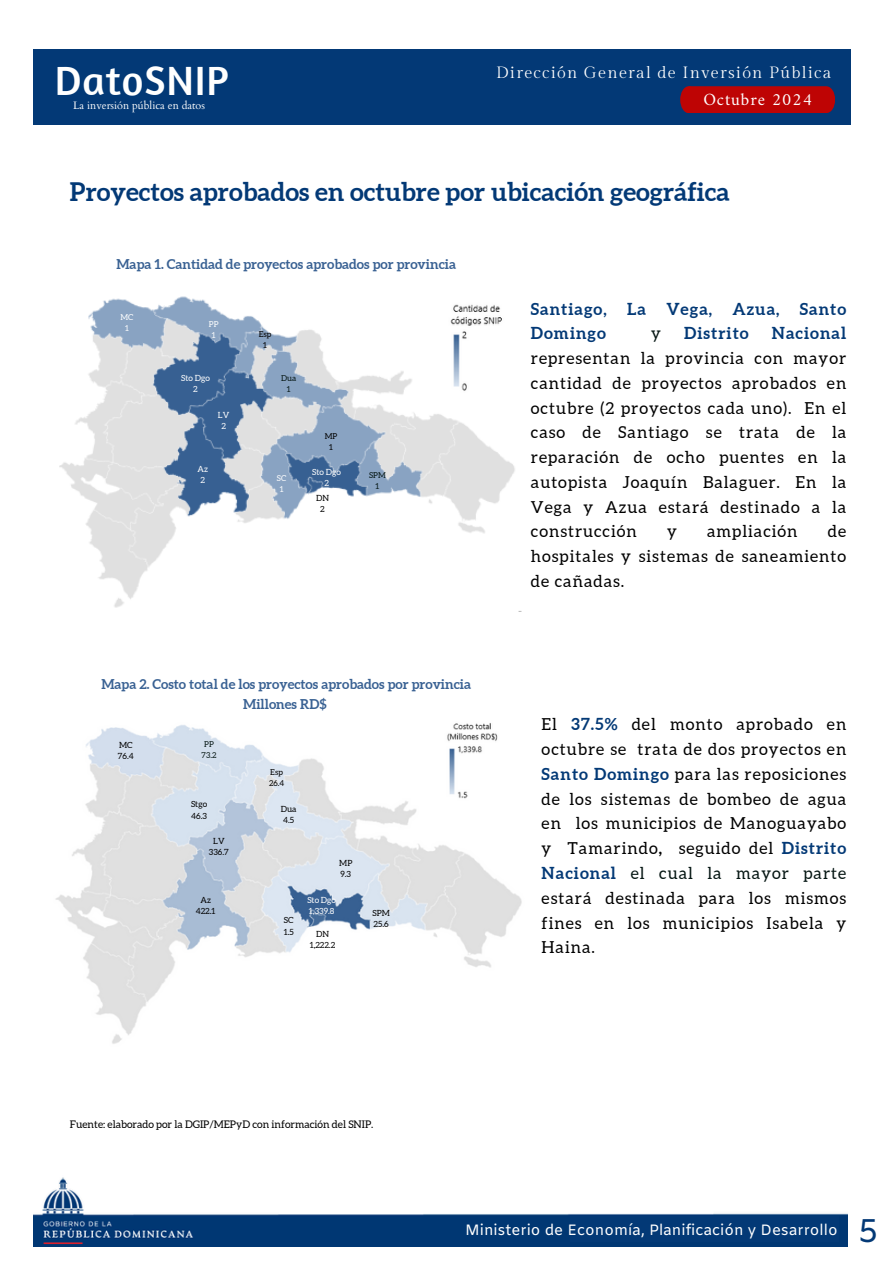
<style>
.page{position:relative;width:894px;height:1264px;background:#fff}
.page>*{position:absolute;margin:0;border:0;box-sizing:border-box;transform-origin:0 0}
.t1{font:41.85px "Amaranth";letter-spacing:.02em;color:#fff}
.t2{font:32.85px "Amiko";color:#033976}
.t3{font:700 25.5px "Aleo";color:#033976}
.t4{font:17.4px "Amiri";letter-spacing:.055em;color:#fff}
.t5{font:16.5px/24.8px "Aleo";letter-spacing:.06em;color:#000;text-align:justify}
.t6{font:700 16.5px/24.8px "Aleo";letter-spacing:.06em;color:#033976}
.t7{font:16.5px "Aleo";color:#051613}
.t8{font:16.35px "Gilda Display";letter-spacing:.075em;color:#fff}
.t9{font:15px "Amiko";color:#fff}
.t10{font:700 13.5px/20.2px "Aleo";color:#396193;text-align:center}
.t11{font:10.8px "Cardo";color:#fff}
.t12{font:10.5px "Aleo";color:#000}
.t13{font:8.55px/11.2px "Aleo";color:#000}
.t14{font:8.55px "Aleo";color:#fff}
.t15{font:8.4px "Aleo";color:#000}
.t16{font:8.1px "Aleo";color:#000}
.t17{font:8.1px "Aleo";color:#051613}
.t18{font:8.1px "Aleo";color:#fff}
.s1{font-weight:700;color:#033976}
.s2{font-weight:700}
.s3{color:#051613}
</style>
<div class="page">
<img style="left:34px;top:1177px;width:813px;height:69px">
<div style="left:570px;top:1215px;width:268px;height:26px;background:#033976"></div>
<div style="left:34px;top:49px;width:816px;height:75px;background:#033976"></div>
<div style="left:680px;top:86px;width:154px;height:27px;background:#be0404"></div>
<img style="left:59px;top:296px;width:456px;height:312px">
<img style="left:439px;top:296px;width:68px;height:98px">
<img style="left:55px;top:725px;width:467px;height:319px">
<img style="left:431px;top:723px;width:72px;height:82px">
<h3 class="t1" style="left:55px;top:54px;width:175px">DatoSNIP</h3>
<p class="t11" style="left:73px;top:98px;width:133px">La inversión pública en datos</p>
<h6 class="t8" style="left:496px;top:63px;width:337px">Dirección General de Inversión Pública</h6>
<h2 class="t4" style="left:703px;top:89px;width:110px">Octubre 2024</h2>
<p class="t3" style="left:70px;top:177px;width:661px">Proyectos aprobados en octubre por ubicación geográfica</p>
<p class="t10" style="left:116px;top:254px;width:341px">Mapa 1. Cantidad de proyectos aprobados por provincia</p>
<p class="t18" style="left:120px;top:312px;width:14px">MC</p>
<p class="t18" style="left:125px;top:323px;width:5px">1</p>
<p class="t18" style="left:209px;top:320px;width:11px">PP</p>
<p class="t18" style="left:212px;top:330px;width:5px">1</p>
<p class="t14" style="left:181px;top:373px;width:30px">Sto Dgo</p>
<p class="t14" style="left:193px;top:384px;width:6px">2</p>
<p class="t14" style="left:218px;top:410px;width:13px">LV</p>
<p class="t14" style="left:221px;top:421px;width:6px">2</p>
<p class="t14" style="left:197px;top:464px;width:12px">Az</p>
<p class="t14" style="left:200px;top:475px;width:6px">2</p>
<h6 class="t16" style="left:259px;top:330px;width:14px">Esp</h6>
<p class="t16" style="left:263px;top:340px;width:5px">1</p>
<p class="t17" style="left:281px;top:374px;width:17px">Dua</p>
<p class="t17" style="left:287px;top:384px;width:5px">1</p>
<p class="t18" style="left:277px;top:473px;width:11px">SC</p>
<p class="t18" style="left:279px;top:484px;width:5px">1</p>
<p class="t16" style="left:325px;top:431px;width:14px">MP</p>
<p class="t16" style="left:329px;top:442px;width:5px">1</p>
<p class="t14" style="left:312px;top:467px;width:30px">Sto Dgo</p>
<p class="t14" style="left:324px;top:478px;width:6px">2</p>
<p class="t15" style="left:316px;top:493px;width:14px">DN</p>
<p class="t15" style="left:320px;top:504px;width:6px">2</p>
<p class="t17" style="left:369px;top:470px;width:18px">SPM</p>
<p class="t17" style="left:375px;top:481px;width:5px">1</p>
<p class="t10" style="left:101px;top:673px;width:371px">Mapa 2. Costo total de los proyectos aprobados por provincia<br>Millones RD$</p>
<h3 class="t13" style="left:119px;top:738px;width:15px">MC</h3>
<h5 class="t13" style="left:118px;top:750px;width:17px">76.4</h5>
<p class="t17" style="left:204px;top:739px;width:11px">PP</p>
<p class="t17" style="left:201px;top:750px;width:16px">73.2</p>
<p class="t13" style="left:191px;top:798px;width:18px">Stgo<br>46.3</p>
<p class="t13" style="left:213px;top:835px;width:13px">LV</p>
<p class="t13" style="left:209px;top:846px;width:21px">336.7</p>
<p class="t13" style="left:200px;top:893px;width:12px">Az</p>
<p class="t13" style="left:196px;top:905px;width:21px">422.1</p>
<p class="t16" style="left:270px;top:767px;width:14px">Esp</p>
<p class="t16" style="left:269px;top:778px;width:17px">26.4</p>
<p class="t13" style="left:281px;top:803px;width:17px">Dua</p>
<p class="t13" style="left:283px;top:814px;width:13px">4.5</p>
<p class="t13" style="left:284px;top:914px;width:11px">SC</p>
<h3 class="t13" style="left:283px;top:926px;width:12px">1.5</h3>
<p class="t13" style="left:339px;top:857px;width:15px">MP</p>
<p class="t13" style="left:340px;top:868px;width:12px">9.3</p>
<p class="t14" style="left:307px;top:894px;width:30px">Sto Dgo</p>
<p class="t14" style="left:309px;top:906px;width:27px">1,339.8</p>
<p class="t15" style="left:316px;top:929px;width:14px">DN</p>
<p class="t15" style="left:310px;top:940px;width:27px">1,222.2</p>
<p class="t13" style="left:372px;top:907px;width:19px">SPM</p>
<p class="t13" style="left:373px;top:918px;width:17px">25.6</p>
<p class="t6" style="left:530px;top:296px;width:317px">Santiago, La Vega, Azua, Santo<br>Domingo</p>
<p class="t5" style="left:530px;top:321px;width:317px;text-indent:241px"><span class="s1">Nacional </span>representan la provincia con mayor cantidad de proyectos aprobados en octubre (2 proyectos cada uno). En el caso de Santiago se trata de la reparación de ocho puentes en la autopista Joaquín Balaguer. En la Vega y Azua estará destinado a la construcción</p>
<p class="t7" style="left:651px;top:324px;width:11px">y</p>
<p class="t6" style="left:684px;top:321px;width:66px">Distrito</p>
<p class="t5" style="left:530px;top:519px;width:317px;text-indent:297px">de hospitales y sistemas de saneamiento de cañadas.</p>
<p class="t5" style="left:667px;top:519px;width:11px">y</p>
<p class="t5" style="left:707px;top:519px;width:92px">ampliación</p>
<p class="t5" style="left:541px;top:712px;width:306px">El <span class="s1">37.5%</span> del monto aprobado en octubre se trata de dos proyectos en <span class="s1">Santo Domingo</span> para las reposiciones de los sistemas de bombeo de agua en los municipios de Manoguayabo y Tamarindo<span class="s2">,</span> seguido del <span class="s1">Distrito Nacional</span> <span class="s3">el cual la mayor parte </span>estará destinada para los mismos fines en los municipios Isabela y Haina.</p>
<p class="t12" style="left:70px;top:1118px;width:305px">Fuente: elaborado por la DGIP/MEPyD con información del SNIP.</p>
<p class="t9" style="left:465px;top:1221px;width:374px">Ministerio de Economía, Planificación y Desarrollo</p>
<p class="t2" style="left:857px;top:1211px;width:22px">5</p>
</div>
